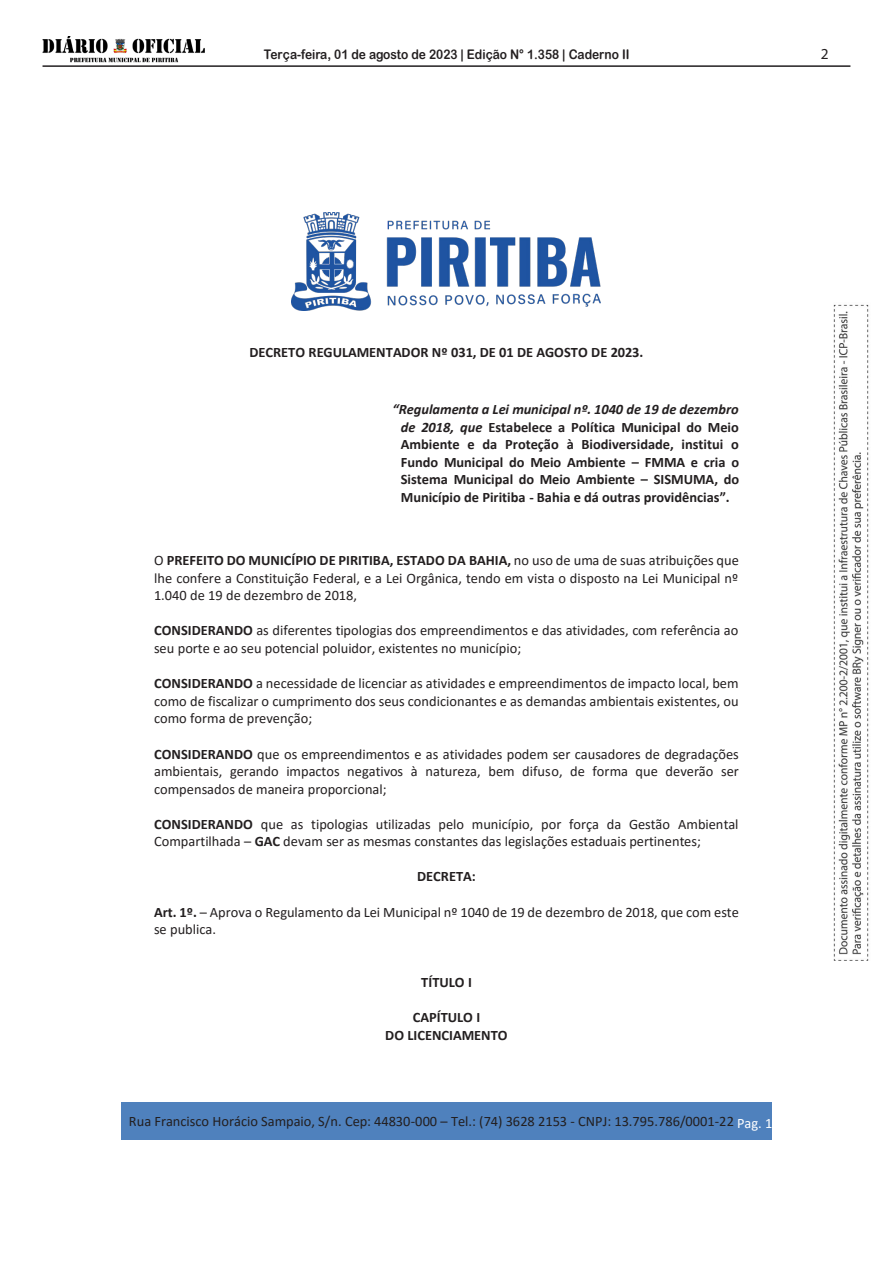
<style>
.page{position:relative;width:893px;height:1263px;background:#fff}
.page>*{position:absolute;margin:0;border:0;box-sizing:border-box;transform-origin:0 0}
.t1{font:15.3px "Myriad Pro";color:#231f20}
.t2{font:14.4px/17.5px "Calibri";color:#231f20;text-align:justify}
.t3{font:700 14.4px/17.5px "Calibri";color:#231f20;text-align:center}
.t4{font:13.2px "Arial Rounded MT Bold";color:#231f20;scale:.91 1}
.s1{font-style:italic}
.s2{font-weight:700}
.s3{color:#fff}
</style>
<div class="page">
<hr style="left:43px;top:65px;width:807px;height:2px;background:#231f20">
<img style="left:833px;top:304px;width:36px;height:656px">
<img style="left:43px;top:37px;width:162px;height:26px">
<div style="left:122px;top:1102px;width:650px;height:38px;background:#4f81bd"></div>
<img style="left:292px;top:213px;width:309px;height:97px">
<p class="t4" style="left:264px;top:46px;width:403px">Terça-feira, 01 de agosto de 2023 | Edição N° 1.358 | Caderno II</p>
<p class="t1" style="left:821px;top:44px;width:9px">2</p>
<p class="t3" style="left:249px;top:343px;width:395px">DECRETO REGULAMENTADOR Nº 031, DE 01 DE AGOSTO DE 2023.</p>
<p class="t3" style="left:392px;top:400px;width:348px"><span class="s1">“Regulamenta a Lei municipal nº. 1040 de 19 de dezembro de 2018, que</span> Estabelece a Política Municipal do Meio Ambiente e da Proteção à Biodiversidade, institui o Fundo Municipal do Meio Ambiente – FMMA e cria o Sistema Municipal do Meio Ambiente – SISMUMA, do Município de Piritiba - Bahia e dá outras providências”.</p>
<p class="t2" style="left:154px;top:551px;width:586px">O <span class="s2">PREFEITO DO MUNICÍPIO DE PIRITIBA, ESTADO DA BAHIA,</span> no uso de uma de suas atribuições que lhe confere a Constituição Federal, e a Lei Orgânica, tendo em vista o disposto na Lei Municipal nº 1.040 de 19 de dezembro de 2018,</p>
<p class="t2" style="left:154px;top:621px;width:586px"><span class="s2">CONSIDERANDO</span> as diferentes tipologias dos empreendimentos e das atividades, com referência ao seu porte e ao seu potencial poluidor, existentes no município;</p>
<p class="t2" style="left:154px;top:674px;width:586px"><span class="s2">CONSIDERANDO</span> a necessidade de licenciar as atividades e empreendimentos de impacto local, bem como de fiscalizar o cumprimento dos seus condicionantes e as demandas ambientais existentes, ou como forma de prevenção;</p>
<p class="t2" style="left:154px;top:744px;width:586px"><span class="s2">CONSIDERANDO</span> que os empreendimentos e as atividades podem ser causadores de degradações ambientais, gerando impactos negativos à natureza, bem difuso, de forma que deverão ser compensados de maneira proporcional;</p>
<p class="t2" style="left:154px;top:815px;width:586px"><span class="s2">CONSIDERANDO</span> que as tipologias utilizadas pelo município, por força da Gestão Ambiental<br>Compartilhada – <span class="s2">GAC</span> devam ser as mesmas constantes das legislações estaduais pertinentes;</p>
<p class="t3" style="left:417px;top:867px;width:60px">DECRETA:</p>
<p class="t2" style="left:154px;top:903px;width:586px"><span class="s2">Art. 1º.</span> – Aprova o Regulamento da Lei Municipal nº 1040 de 19 de dezembro de 2018, que com este se publica.</p>
<p class="t3" style="left:421px;top:973px;width:52px">TÍTULO I</p>
<p class="t3" style="left:385px;top:1008px;width:124px">CAPÍTULO I<br>DO LICENCIAMENTO</p>
<p class="t2" style="left:129px;top:1112px;width:645px">Rua Francisco Horácio Sampaio, S/n. Cep: 44830-000 – Tel.: (74) 3628 2153 - CNPJ: 13.795.786/0001-22 <span class="s3">Pag. 1</span></p>
</div>
